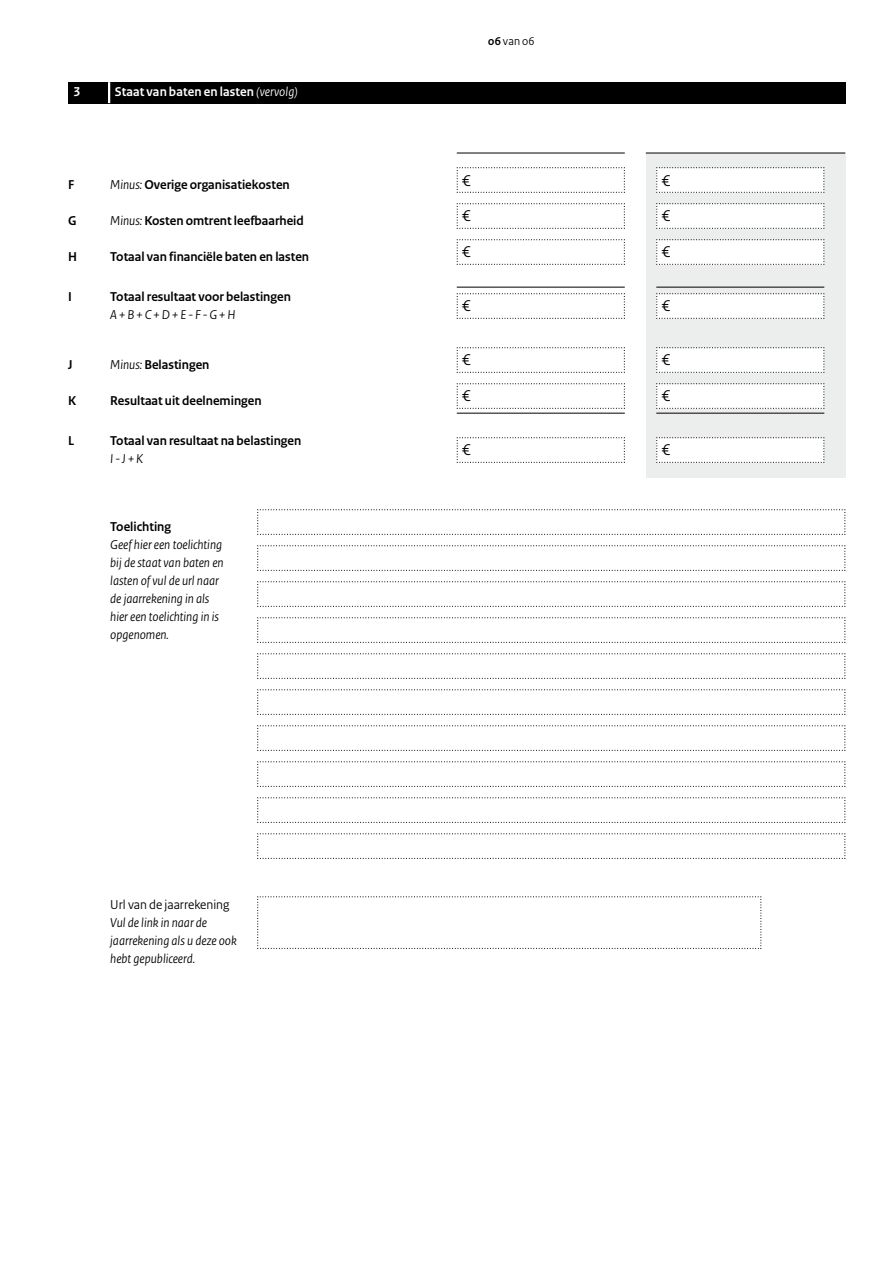
<style>
.page{position:relative;width:893px;height:1263px;background:#fff}
.page>*{position:absolute;margin:0;border:0;box-sizing:border-box;transform-origin:0 0}
.Veld{font:16.5px "Rijksoverheid Sans Heading";color:#000}
.Vraag_Nummer{font:700 13.5px/18px "Rijksoverheid Sans Heading";color:#000}
.Vraag_12{font:italic 13.5px/18px "Rijksoverheid Sans Heading";color:#000}
.KOP_D_Nummer_niet_naar_inhoud{font:700 13.5px "Rijksoverheid Sans Heading";letter-spacing:.01em;color:#fff}
.Vraag{font:700 13.5px "Rijksoverheid Sans Heading";color:#000}
.t1{font:12px "Rijksoverheid Sans Heading";color:#000}
.s1{font-weight:400;font-style:italic}
.s2{font-style:normal}
.s3{font-weight:700}
</style>
<div class="page">
<div style="left:646px;top:153px;width:199px;height:324px;background:#eceded"></div>
<svg style="left:257px;top:896px;width:505px;height:53px"></svg>
<svg style="left:456px;top:167px;width:169px;height:26px"></svg>
<svg style="left:456px;top:203px;width:169px;height:26px"></svg>
<svg style="left:456px;top:239px;width:169px;height:26px"></svg>
<svg style="left:456px;top:293px;width:169px;height:26px"></svg>
<svg style="left:456px;top:347px;width:169px;height:26px"></svg>
<svg style="left:456px;top:383px;width:169px;height:26px"></svg>
<svg style="left:456px;top:437px;width:169px;height:26px"></svg>
<svg style="left:656px;top:167px;width:169px;height:26px;background:#f6f6f6"></svg>
<svg style="left:656px;top:203px;width:169px;height:26px;background:#f6f6f6"></svg>
<svg style="left:656px;top:239px;width:169px;height:26px;background:#f6f6f6"></svg>
<svg style="left:656px;top:293px;width:169px;height:26px;background:#f6f6f6"></svg>
<svg style="left:656px;top:347px;width:169px;height:26px;background:#f6f6f6"></svg>
<svg style="left:656px;top:383px;width:169px;height:26px;background:#f6f6f6"></svg>
<svg style="left:656px;top:437px;width:169px;height:26px;background:#f6f6f6"></svg>
<svg style="left:257px;top:545px;width:589px;height:26px"></svg>
<svg style="left:257px;top:689px;width:589px;height:26px"></svg>
<svg style="left:257px;top:725px;width:589px;height:26px"></svg>
<svg style="left:257px;top:761px;width:589px;height:26px"></svg>
<svg style="left:257px;top:797px;width:589px;height:26px"></svg>
<svg style="left:257px;top:833px;width:589px;height:26px"></svg>
<svg style="left:257px;top:581px;width:589px;height:26px"></svg>
<svg style="left:257px;top:617px;width:589px;height:26px"></svg>
<svg style="left:257px;top:509px;width:589px;height:26px"></svg>
<svg style="left:257px;top:653px;width:589px;height:26px"></svg>
<div style="left:68px;top:82px;width:777px;height:21px;background:#000"></div>
<hr style="left:108px;top:82px;width:2px;height:21px;background:#fff">
<hr style="left:457px;top:287px;width:168px;height:1px;background:#000">
<hr style="left:457px;top:413px;width:168px;height:1px;background:#000">
<hr style="left:656px;top:287px;width:168px;height:1px;background:#000">
<hr style="left:656px;top:413px;width:168px;height:1px;background:#000">
<hr style="left:457px;top:153px;width:168px;height:1px;background:#000">
<hr style="left:646px;top:153px;width:199px;height:1px;background:#000">
<p class="KOP_D_Nummer_niet_naar_inhoud" style="left:74px;top:84px;width:8px">3</p>
<p class="KOP_D_Nummer_niet_naar_inhoud" style="left:115px;top:84px;width:185px">Staat van baten en lasten <span class="s1">(vervolg)</span></p>
<p class="Vraag_Nummer" style="left:68px;top:176px;width:8px">F</p>
<p class="Vraag_Nummer" style="left:110px;top:176px;width:181px"><span class="s1">Minus:</span> Overige organisatiekosten</p>
<p class="Vraag_Nummer" style="left:68px;top:212px;width:10px">G</p>
<p class="Vraag_Nummer" style="left:110px;top:212px;width:195px"><span class="s1">Minus:</span> Kosten omtrent leefbaarheid</p>
<p class="Vraag_Nummer" style="left:68px;top:248px;width:10px">H</p>
<p class="Vraag_Nummer" style="left:110px;top:248px;width:200px">Totaal van financiële baten en lasten</p>
<p class="Vraag_Nummer" style="left:68px;top:288px;width:5px">I</p>
<p class="Vraag_Nummer" style="left:110px;top:288px;width:182px">Totaal resultaat voor belastingen<br><span class="s1">A+B+C+D+E-F-G+H</span></p>
<p class="Vraag_Nummer" style="left:68px;top:356px;width:6px">J</p>
<p class="Vraag_Nummer" style="left:110px;top:356px;width:101px"><span class="s1">Minus:</span> Belastingen</p>
<p class="Vraag_Nummer" style="left:68px;top:392px;width:10px">K</p>
<p class="Vraag_Nummer" style="left:110px;top:392px;width:153px">Resultaat uit deelnemingen</p>
<p class="Vraag_Nummer" style="left:68px;top:432px;width:7px">L</p>
<p class="Vraag_Nummer" style="left:110px;top:432px;width:193px">Totaal van resultaat na belastingen<br><span class="s1">I-J+K</span></p>
<p class="Vraag" style="left:110px;top:519px;width:62px">Toelichting</p>
<p class="Vraag_12" style="left:110px;top:536px;width:115px">Geef hier een toelichting bij de staat van baten en lasten of vul de url naar de jaarrekening in als hier een toelichting in is opgenomen.</p>
<p class="Vraag_12" style="left:110px;top:896px;width:128px"><span class="s2">Url van de jaarrekening<br></span>Vul de link in naar de jaarrekening als u deze ook hebt gepubliceerd.</p>
<p class="t1" style="left:488px;top:34px;width:48px"><span class="s3">06</span> van 06</p>
<p class="Veld" style="left:462px;top:171px;width:10px">€</p>
<p class="Veld" style="left:662px;top:171px;width:10px">€</p>
<p class="Veld" style="left:462px;top:206px;width:10px">€</p>
<p class="Veld" style="left:462px;top:242px;width:10px">€</p>
<p class="Veld" style="left:662px;top:206px;width:10px">€</p>
<p class="Veld" style="left:662px;top:242px;width:10px">€</p>
<p class="Veld" style="left:462px;top:296px;width:10px">€</p>
<p class="Veld" style="left:662px;top:296px;width:10px">€</p>
<p class="Veld" style="left:462px;top:350px;width:10px">€</p>
<p class="Veld" style="left:462px;top:386px;width:10px">€</p>
<p class="Veld" style="left:662px;top:350px;width:10px">€</p>
<p class="Veld" style="left:662px;top:386px;width:10px">€</p>
<p class="Veld" style="left:462px;top:440px;width:10px">€</p>
<p class="Veld" style="left:662px;top:440px;width:10px">€</p>
</div>
